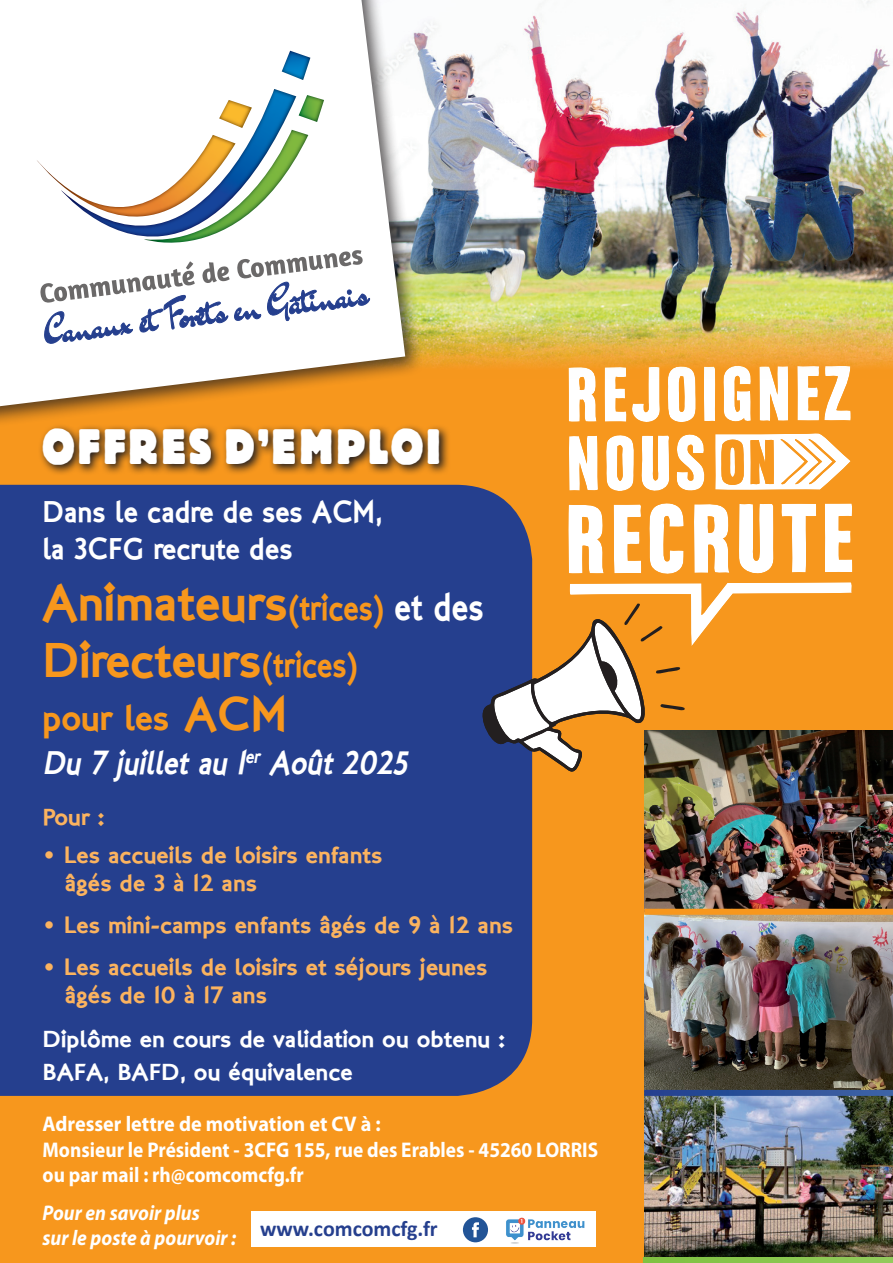
<style>
.page{position:relative;width:893px;height:1263px;background:#f7971d}
.page>*{position:absolute;margin:0;border:0;box-sizing:border-box;transform-origin:0 0}
.t1{font:51px "London Two";color:#f7971d;scale:.95 1}
.t2{font:49.5px "London Two";color:#f7971d;scale:.95 1}
.t3{font:800 49.5px "Block BE";letter-spacing:.08em;color:#fff;scale:.8 1}
.t4{font:36px "London Two";color:#f7971d;scale:.95 1}
.t5{font:italic 33.15px "London Two";color:#fff;scale:.85 1}
.t6{font:30.45px/36.6px "London Two";color:#fff;scale:.9 1}
.t7{font:23.55px/28.2px "London Two";color:#fbb35f}
.t8{font:23.55px/33px "London Two";color:#fff}
.t9{font:700 21.3px/25.5px "Myriad Pro";color:#fff;scale:.95 1}
.t10{font:italic 700 21.3px/25.5px "Myriad Pro";color:#fff;scale:.91 1}
.s1{font-size:36px}
.s2{font-size:38.7px;color:#fff}
.s3{font-size:47.1px}
</style>
<div class="page">
<svg style="left:568px;top:378px;width:283px;height:113px"></svg>
<svg style="left:40px;top:426px;width:409px;height:48px;background:#89581e"></svg>
<div style="left:0;top:485px;width:532px;height:611px;background:#253f8e"></div>
<img style="left:644px;top:730px;width:249px;height:527px">
<div style="left:644px;top:909px;width:249px;height:6px;background:#f7971e"></div>
<svg style="left:644px;top:1090px;width:249px;height:6px"></svg>
<svg style="left:643px;top:1257px;width:250px;height:6px"></svg>
<svg style="left:481px;top:501px;width:372px;height:271px"></svg>
<img style="left:425px;top:0;width:468px;height:378px">
<div style="left:0;top:0;width:425px;height:437px;background:#231f20;opacity:.75"></div>
<svg style="left:0;top:0;width:405px;height:406px;background:#f5ece1"></svg>
<div style="left:36px;top:135px;width:25px;height:88px;background:#fff"></div>
<img style="left:282px;top:51px;width:28px;height:29px">
<img style="left:61px;top:89px;width:235px;height:154px">
<img style="left:299px;top:95px;width:25px;height:27px">
<img style="left:144px;top:130px;width:164px;height:115px">
<svg style="left:40px;top:250px;width:330px;height:93px;background:#dbdee5"></svg>
<div style="left:251px;top:1211px;width:345px;height:36px;background:#fff"></div>
<div style="left:463px;top:1217px;width:25px;height:25px;background:#225497;border-radius:50%"></div>
<svg style="left:472px;top:1222px;width:7px;height:15px"></svg>
<img style="left:506px;top:1217px;width:79px;height:27px">
<h2 class="t3" style="left:43px;top:419px;width:499px">OFFRES D’EMPLOI</h2>
<p class="t6" style="left:43px;top:493px;width:379px">Dans le cadre de ses ACM, la 3CFG recrute des</p>
<h1 class="t1" style="left:43px;top:569px;width:466px">Animateurs<span class="s1">(trices)</span> <span class="s2">et des</span></h1>
<h2 class="t2" style="left:43px;top:628px;width:334px">Directeurs<span class="s1">(trices)</span></h2>
<h3 class="t4" style="left:43px;top:694px;width:259px">pour les <span class="s3">ACM</span></h3>
<h3 class="t5" style="left:43px;top:741px;width:439px">Du 7 juillet au 1<sup>er</sup> Août 2025</h3>
<p class="t7" style="left:43px;top:803px;width:64px">Pour :</p>
<p class="t7" style="left:65px;top:840px;width:319px;text-indent:-22px">• Les accueils de loisirs enfants âgés de 3 à 12 ans</p>
<p class="t7" style="left:43px;top:910px;width:472px">• Les mini-camps enfants âgés de 9 à 12 ans</p>
<p class="t7" style="left:65px;top:952px;width:424px;text-indent:-22px">• Les accueils de loisirs et séjours jeunes âgés de 10 à 17 ans</p>
<p class="t8" style="left:43px;top:1022px;width:464px">Diplôme en cours de validation ou obtenu :<br>BAFA, BAFD, ou équivalence</p>
<p class="t9" style="left:43px;top:1110px;width:586px">Adresser lettre de motivation et CV à :<br>Monsieur le Président - 3CFG 155, rue des Erables - 45260 LORRIS ou par mail : rh@comcomcfg.fr</p>
<p class="t10" style="left:43px;top:1199px;width:436px">Pour en savoir plus<br>sur le poste à pourvoir : <sup>www.comcomcfg.fr</sup></p>
</div>
